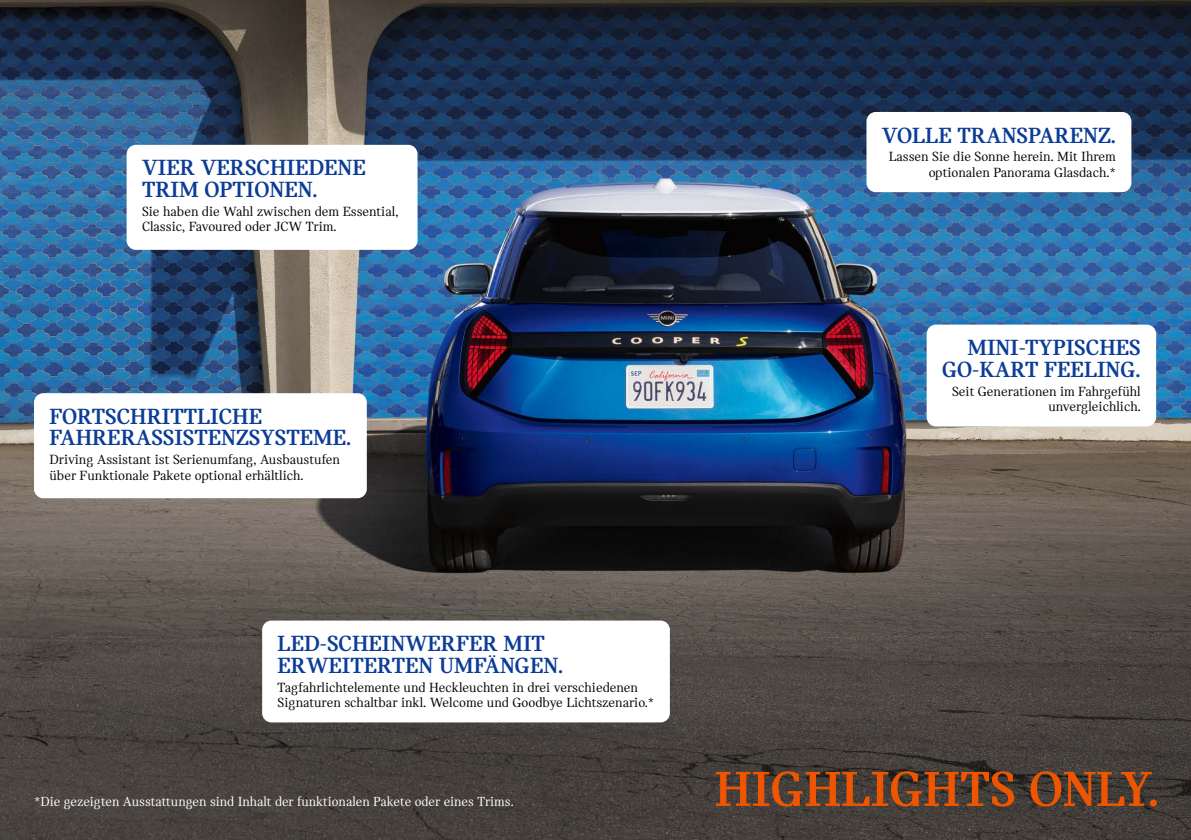
<style>
.page{position:relative;width:1191px;height:840px;background:#fff}
.page>*{position:absolute;margin:0;border:0;box-sizing:border-box;transform-origin:0 0}
.t1{font:52.4px "MINI Serif Headline";color:#ef5500}
.t2{font:23.4px/21.6px "MINI Serif Headline";color:#0b3c97}
.t3{font:14.2px/15.4px "MINI Serif";color:#000}
.t4{font:14px "MINI Serif";color:#fff}
</style>
<div class="page">
<img style="left:0;top:0;width:1191px;height:839px">
<div style="left:866px;top:112px;width:265px;height:80px;background:#fff;border-radius:9px"></div>
<div style="left:926px;top:324px;width:230px;height:102px;background:#fff;border-radius:9px"></div>
<div style="left:34px;top:393px;width:333px;height:105px;background:#fff;border-radius:9px"></div>
<div style="left:262px;top:620px;width:408px;height:102px;background:#fff;border-radius:9px"></div>
<div style="left:127px;top:145px;width:290px;height:105px;background:#fff;border-radius:9px"></div>
<h2 class="t2" style="left:142px;top:157px;width:225px">VIER VERSCHIEDENE<br>TRIM OPTIONEN.</h2>
<p class="t3" style="left:142px;top:203px;width:258px">Sie haben die Wahl zwischen dem Essential,<br>Classic, Favoured oder JCW Trim.</p>
<h2 class="t2" style="left:49px;top:405px;width:303px">FORTSCHRITTLICHE<br>FAHRERASSISTENZSYSTEME.</h2>
<p class="t3" style="left:49px;top:451px;width:292px">Driving Assistant ist Serienumfang, Ausbaustufen über Funktionale Pakete optional erhältlich.</p>
<h2 class="t2" style="left:277px;top:632px;width:287px">LED-SCHEINWERFER MIT<br>ERWEITERTEN UMFÄNGEN.</h2>
<p class="t3" style="left:277px;top:678px;width:378px">Tagfahrlichtelemente und Heckleuchten in drei verschiedenen<br>Signaturen schaltbar inkl. Welcome und Goodbye Lichtszenario.*</p>
<p class="t4" style="left:34px;top:793px;width:481px">*Die gezeigten Ausstattungen sind Inhalt der funktionalen Pakete oder eines Trims.</p>
<h2 class="t2" style="left:882px;top:124px;width:235px">VOLLE TRANSPARENZ.</h2>
<p class="t3" style="left:888px;top:149px;width:229px;text-align:right">Lassen Sie die Sonne herein. Mit Ihrem optionalen Panorama Glasdach.*</p>
<h2 class="t2" style="left:967px;top:336px;width:175px">MINI-TYPISCHES</h2>
<p class="t3" style="left:952px;top:383px;width:190px;text-align:right">Seit Generationen im Fahrgefühl unvergleichlich.</p>
<h2 class="t2" style="left:942px;top:358px;width:200px">GO-KART FEELING.</h2>
<h1 class="t1" style="left:715px;top:759px;width:446px">HIGHLIGHTS ONLY.</h1>
</div>
